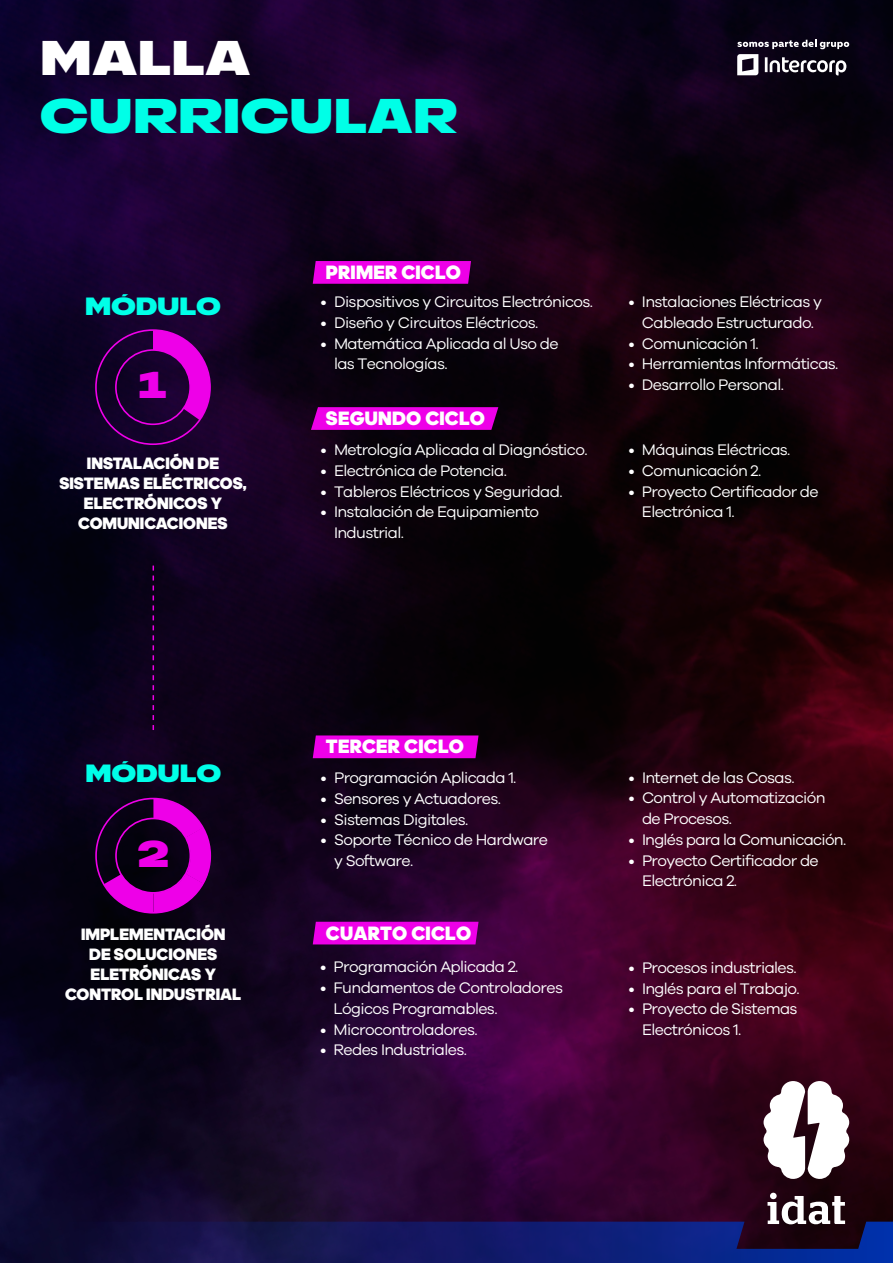
<style>
.page{position:relative;width:893px;height:1263px;background:#fff}
.page>*{position:absolute;margin:0;border:0;box-sizing:border-box;transform-origin:0 0}
.t1{font:48.75px "Rifton Norm";letter-spacing:.02em;color:#00ffe7}
.t2{font:48.75px "Rifton Norm";letter-spacing:.02em;color:#fff}
.t3{font:37.5px "Rifton Norm";color:#ee00e8}
.t4{font:24.9px "Rifton Norm";color:#00ffe8}
.t5{font:900 19.65px "adineue PRO";letter-spacing:.01em;color:#fff}
.t6{font:900 16.65px/20px "adineue PRO";color:#fff;text-align:center}
.t7{font:15.75px/20.7px "Galano Grotesque";letter-spacing:-.04em;color:#fff}
</style>
<div class="page">
<img style="left:0;top:0;width:893px;height:1263px">
<svg style="left:48px;top:1193px;width:845px;height:70px;background:#1c154b"></svg>
<svg style="left:763px;top:1081px;width:86px;height:98px"></svg>
<svg style="left:153px;top:566px;width:1px;height:168px"></svg>
<svg style="left:94px;top:797px;width:118px;height:117px;background:#530158"></svg>
<div style="left:313px;top:735px;width:166px;height:23px;background:#ee00e8"></div>
<div style="left:313px;top:922px;width:166px;height:22px;background:#ee00e8"></div>
<svg style="left:737px;top:39px;width:112px;height:36px"></svg>
<div style="left:313px;top:261px;width:158px;height:23px;background:#ee00e8"></div>
<svg style="left:311px;top:407px;width:187px;height:23px;background:#e300dd"></svg>
<svg style="left:94px;top:328px;width:118px;height:118px;background:#410151"></svg>
<h1 class="t2" style="left:41px;top:31px;width:211px">MALLA</h1>
<h1 class="t1" style="left:41px;top:89px;width:418px">CURRICULAR</h1>
<h3 class="t4" style="left:85px;top:293px;width:137px">MÓDULO</h3>
<h2 class="t3" style="left:139px;top:364px;width:30px">1</h2>
<p class="t6" style="left:59px;top:453px;width:189px">INSTALACIÓN DE<br>SISTEMAS ELÉCTRICOS,<br>ELECTRÓNICOS Y<br>COMUNICACIONES</p>
<p class="t5" style="left:326px;top:260px;width:137px">PRIMER CICLO</p>
<p class="t7" style="left:321px;top:291px;width:274px">• Dispositivos y Circuitos Electrónicos.</p>
<p class="t7" style="left:321px;top:312px;width:219px">• Diseño y Circuitos Eléctricos.</p>
<p class="t7" style="left:334px;top:332px;width:226px;text-indent:-14px">• Matemática Aplicada al Uso de las Tecnologías.</p>
<p class="t5" style="left:326px;top:406px;width:161px">SEGUNDO CICLO</p>
<p class="t7" style="left:321px;top:439px;width:269px">• Metrología Aplicada al Diagnóstico.</p>
<p class="t7" style="left:321px;top:460px;width:188px">• Electrónica de Potencia.</p>
<p class="t7" style="left:321px;top:481px;width:244px">• Tableros Eléctricos y Seguridad.</p>
<p class="t7" style="left:334px;top:501px;width:207px;text-indent:-14px">• Instalación de Equipamiento<br>Industrial.</p>
<p class="t7" style="left:628px;top:291px;width:195px;text-align:center">• Instalaciones Eléctricas y<br>Cableado Estructurado.</p>
<p class="t7" style="left:628px;top:332px;width:132px">• Comunicación 1.</p>
<p class="t7" style="left:628px;top:353px;width:212px">• Herramientas Informáticas.</p>
<p class="t7" style="left:628px;top:374px;width:157px">• Desarrollo Personal.</p>
<p class="t7" style="left:628px;top:439px;width:164px">• Máquinas Eléctricas.</p>
<p class="t7" style="left:628px;top:460px;width:134px">• Comunicación 2.</p>
<p class="t7" style="left:642px;top:480px;width:178px;text-indent:-14px">• Proyecto Certificador de<br>Electrónica 1.</p>
<h3 class="t4" style="left:86px;top:759px;width:137px">MÓDULO</h3>
<h2 class="t3" style="left:138px;top:833px;width:33px">2</h2>
<p class="t6" style="left:65px;top:923px;width:178px">IMPLEMENTACIÓN<br>DE SOLUCIONES<br>ELETRÓNICAS Y<br>CONTROL INDUSTRIAL</p>
<p class="t5" style="left:326px;top:735px;width:140px">TERCER CICLO</p>
<p class="t7" style="left:321px;top:767px;width:197px">• Programación Aplicada 1.</p>
<p class="t7" style="left:321px;top:788px;width:182px">• Sensores y Actuadores.</p>
<p class="t7" style="left:321px;top:808px;width:149px">• Sistemas Digitales.</p>
<p class="t7" style="left:334px;top:829px;width:215px;text-indent:-14px">• Soporte Técnico de Hardware y Software.</p>
<p class="t5" style="left:326px;top:921px;width:147px">CUARTO CICLO</p>
<p class="t7" style="left:320px;top:956px;width:200px">• Programación Aplicada 2.</p>
<p class="t7" style="left:334px;top:977px;width:231px;text-indent:-14px">• Fundamentos de Controladores<br>Lógicos Programables.</p>
<p class="t7" style="left:320px;top:1018px;width:159px">• Microcontroladores.</p>
<p class="t7" style="left:320px;top:1039px;width:148px">• Redes Industriales.</p>
<p class="t7" style="left:628px;top:767px;width:168px">• Internet de las Cosas.</p>
<p class="t7" style="left:642px;top:787px;width:185px;text-indent:-14px">• Control y Automatización de Procesos.</p>
<p class="t7" style="left:628px;top:829px;width:219px">• Inglés para la Comunicación.</p>
<p class="t7" style="left:642px;top:849px;width:178px;text-indent:-14px">• Proyecto Certificador de<br>Electrónica 2.</p>
<p class="t7" style="left:628px;top:957px;width:170px">• Procesos industriales.</p>
<p class="t7" style="left:628px;top:977px;width:173px">• Inglés para el Trabajo.</p>
<p class="t7" style="left:642px;top:998px;width:157px;text-indent:-14px">• Proyecto de Sistemas<br>Electrónicos 1.</p>
</div>
